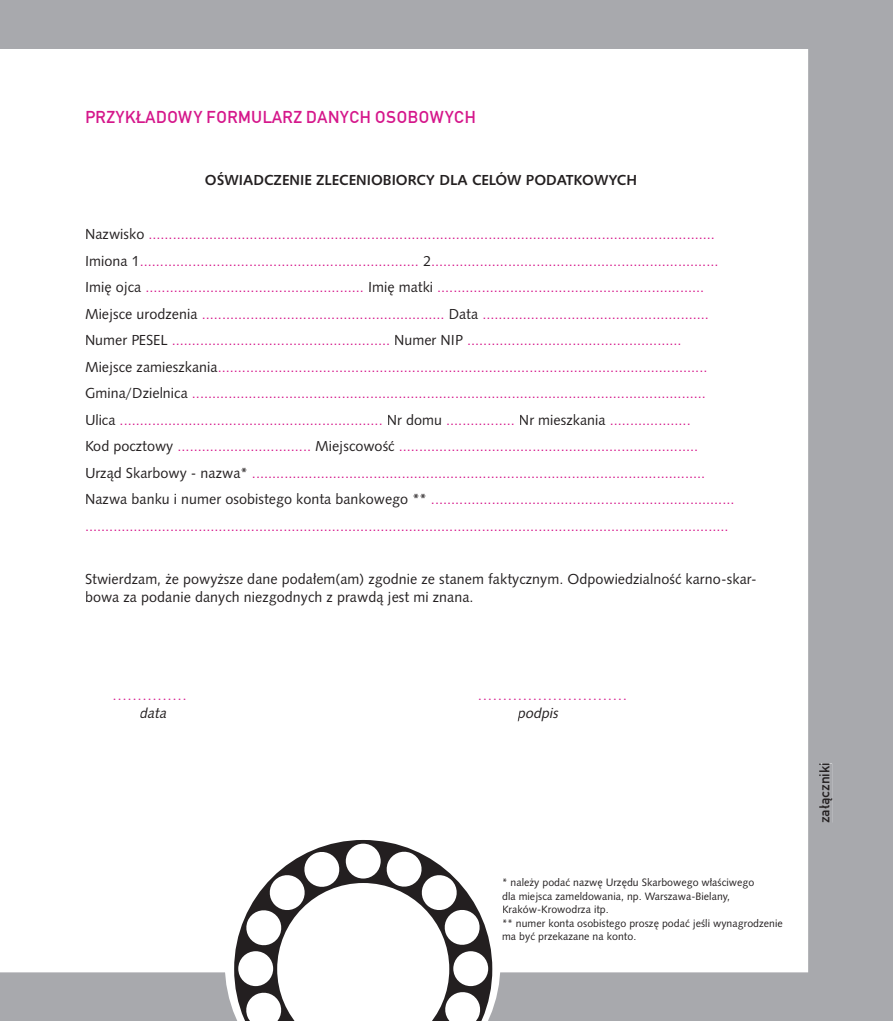
<style>
.page{position:relative;width:893px;height:1021px;background:#fff}
.page>*{position:absolute;margin:0;border:0;box-sizing:border-box;transform-origin:0 0}
.t1{font:18px "Mittelschrift Din DCE";color:#d5178b}
.t2{font:15px "Garamond";color:#d5178b}
.t3{font:15px "Mittelschrift Din DCE";letter-spacing:-.01em;color:#231f20}
.t4{font:14.25px/26.5px "Humanst 531 PL";color:#d5178b}
.t5{font:14.25px/18px "Humanst 531 PL";color:#231f20}
.t6{font:700 14.25px "Humanst 531 PL";color:#231f20}
.t7{font:italic 14.25px "Humanst 531 PL";color:#231f20}
.t8{font:10.5px/13.5px "Humanst 531 PL";color:#231f20}
.s1{color:#231f20}
</style>
<div class="page">
<div style="left:808px;top:49px;width:85px;height:923px;background:#a8a9ad"></div>
<div style="left:0;top:972px;width:893px;height:48px;background:#a8a9ad"></div>
<div style="left:819px;top:763px;width:13px;height:59px;background:#a8a9ad"></div>
<svg style="left:225px;top:961px;width:275px;height:59px"></svg>
<svg style="left:234px;top:840px;width:258px;height:180px"></svg>
<div style="left:0;top:0;width:893px;height:49px;background:#a8a9ad"></div>
<p class="t1" style="left:85px;top:107px;width:393px">PRZYKŁADOWY FORMULARZ DANYCH OSOBOWYCH</p>
<p class="t6" style="left:205px;top:171px;width:434px">OŚWIADCZENIE ZLECENIOBIORCY DLA CELÓW PODATKOWYCH</p>
<p class="t4" style="left:85px;top:220px;width:651px"><span class="s1">Nazwisko</span> ............................................................................................................................................<br><span class="s1">Imiona 1</span>..................................................................... <span class="s1">2</span>.......................................................................<br><span class="s1">Imię ojca</span> ...................................................... <span class="s1">Imię matki</span> ..................................................................<br><span class="s1">Miejsce urodzenia</span> ............................................................ <span class="s1">Data</span> ........................................................<br><span class="s1">Numer PESEL</span> ...................................................... <span class="s1">Numer NIP</span> .....................................................<br><span class="s1">Miejsce zamieszkania</span>.........................................................................................................................<br><span class="s1">Gmina/Dzielnica</span> ...............................................................................................................................<br><span class="s1">Ulica</span> ................................................................. <span class="s1">Nr domu</span> ................. <span class="s1">Nr mieszkania</span> ....................<br><span class="s1">Kod pocztowy</span> ................................. <span class="s1">Miejscowość</span> ..........................................................................<br><span class="s1">Urząd Skarbowy - nazwa*</span> ................................................................................................................<br><span class="s1">Nazwa banku i numer osobistego konta bankowego **</span> ........................................................................... ...............................................................................................................................................................</p>
<p class="t5" style="left:85px;top:569px;width:673px">Stwierdzam, że powyższe dane podałem(am) zgodnie ze stanem faktycznym. Odpowiedzialność karno-skar&shy;bowa za podanie danych niezgodnych z prawdą jest mi znana.</p>
<p class="t2" style="left:112px;top:685px;width:76px">……………</p>
<p class="t2" style="left:477px;top:685px;width:151px">…………………………</p>
<p class="t7" style="left:139px;top:704px;width:32px">data</p>
<p class="t7" style="left:517px;top:704px;width:46px">podpis</p>
<p class="t8" style="left:502px;top:875px;width:282px">* należy podać nazwę Urzędu Skarbowego właściwego<br>dla miejsca zameldowania, np. Warszawa-Bielany, Kraków-Krowodrza itp.<br>** numer konta osobistego proszę podać jeśli wynagrodzenie ma być przekazane na konto.</p>
<p class="t3" style="left:816px;top:823px;width:62px;rotate:-90deg">załączniki</p>
</div>
